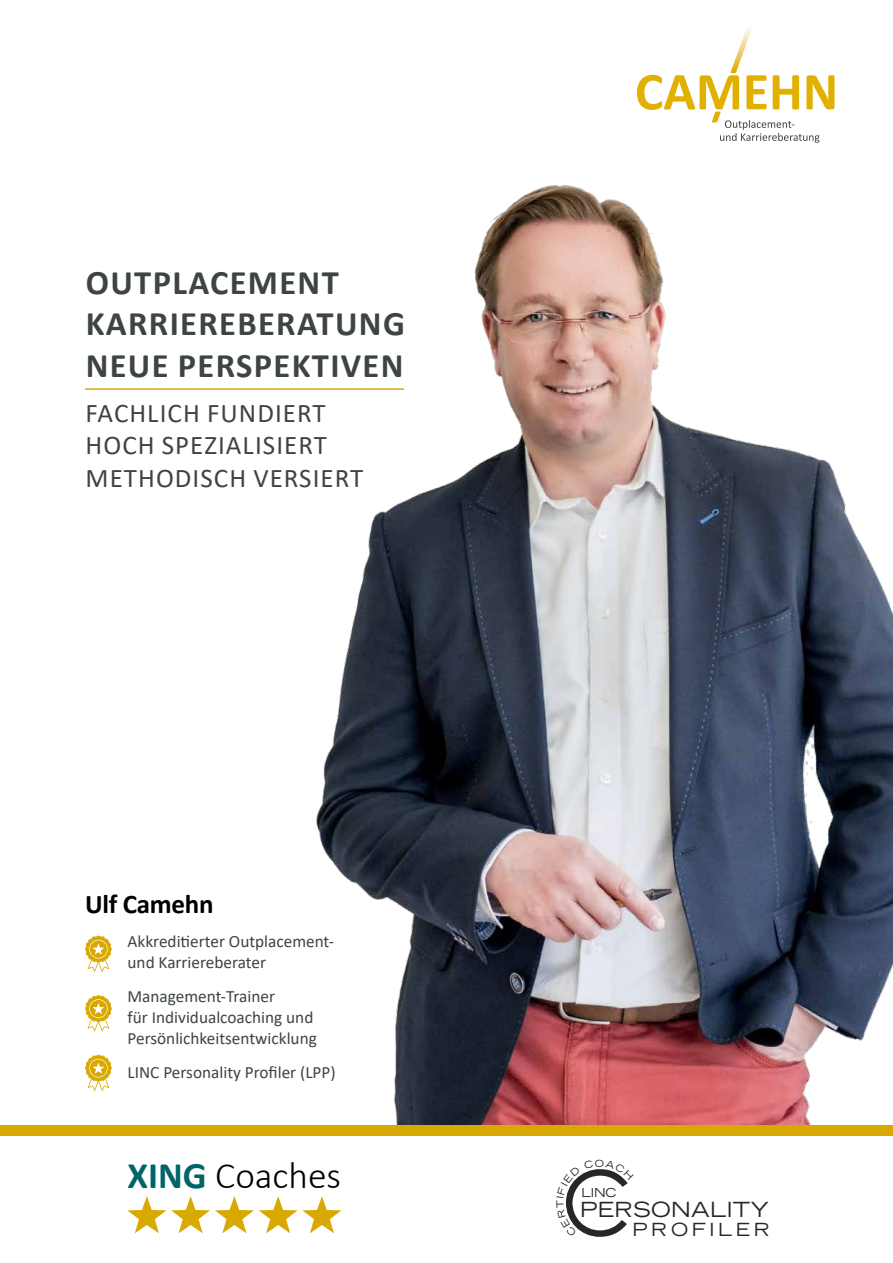
<style>
.page{position:relative;width:893px;height:1263px;background:#fff}
.page>*{position:absolute;margin:0;border:0;box-sizing:border-box;transform-origin:0 0}
.t1{font:300 37.5px "Calibri";color:#000}
.t2{font:700 34.5px/41.4px "Calibri";letter-spacing:.04em;color:#3d4543}
.t3{font:27px/32.4px "Calibri";letter-spacing:.04em;color:#3d4543}
.t4{font:700 27px "Calibri";letter-spacing:-.01em;color:#000}
.t5{font:expanded 20.85px "Trade Gothic LT Std";letter-spacing:.015em;color:#2a2625}
.t6{font:expanded 18.15px "Trade Gothic LT Std";letter-spacing:.2em;color:#2a2625}
.t7{font:17.25px/21px "Calibri";color:#3d4543}
.t8{font:expanded 12.3px "Trade Gothic LT Std";color:#2a2625}
.t9{font:expanded 9.75px "Trade Gothic LT Std";color:#2a2625}
.s1{font-weight:700;color:#006567}
</style>
<div class="page">
<svg style="left:637px;top:28px;width:197px;height:115px"></svg>
<img style="left:316px;top:185px;width:577px;height:940px">
<div style="left:0;top:1125px;width:893px;height:10px;background:#d8a900"></div>
<hr style="left:85px;top:388px;width:319px;height:2px;background:#d8a900">
<svg style="left:127px;top:1196px;width:214px;height:37px"></svg>
<svg style="left:85px;top:935px;width:27px;height:37px"></svg>
<svg style="left:85px;top:995px;width:27px;height:37px"></svg>
<svg style="left:85px;top:1054px;width:27px;height:37px"></svg>
<svg style="left:566px;top:1169px;width:62px;height:68px"></svg>
<h2 class="t2" style="left:86px;top:261px;width:321px">OUTPLACEMENT<br>KARRIEREBERATUNG<br>NEUE PERSPEKTIVEN</h2>
<h3 class="t3" style="left:86px;top:396px;width:279px">FACHLICH FUNDIERT<br>HOCH SPEZIALISIERT<br>METHODISCH VERSIERT</h3>
<h3 class="t4" style="left:85px;top:885px;width:130px">Ulf Camehn</h3>
<p class="t7" style="left:128px;top:930px;width:208px">Akkreditierter Outplacement&shy;und Karriereberater</p>
<p class="t7" style="left:128px;top:985px;width:191px">Management-Trainer<br>für Individualcoaching und<br>Persönlichkeitsentwicklung</p>
<p class="t7" style="left:128px;top:1061px;width:210px">LINC Personality Profiler (LPP)</p>
<h1 class="t1" style="left:127px;top:1152px;width:215px"><span class="s1">XING</span> Coaches</h1>
<p class="t9" style="left:595px;top:1157px;width:11px">O</p>
<p class="t8" style="left:581px;top:1185px;width:37px">LINC</p>
<p class="t5" style="left:580px;top:1196px;width:190px">PERSONALITY</p>
<p class="t6" style="left:633px;top:1217px;width:139px">PROFILER</p>
</div>
